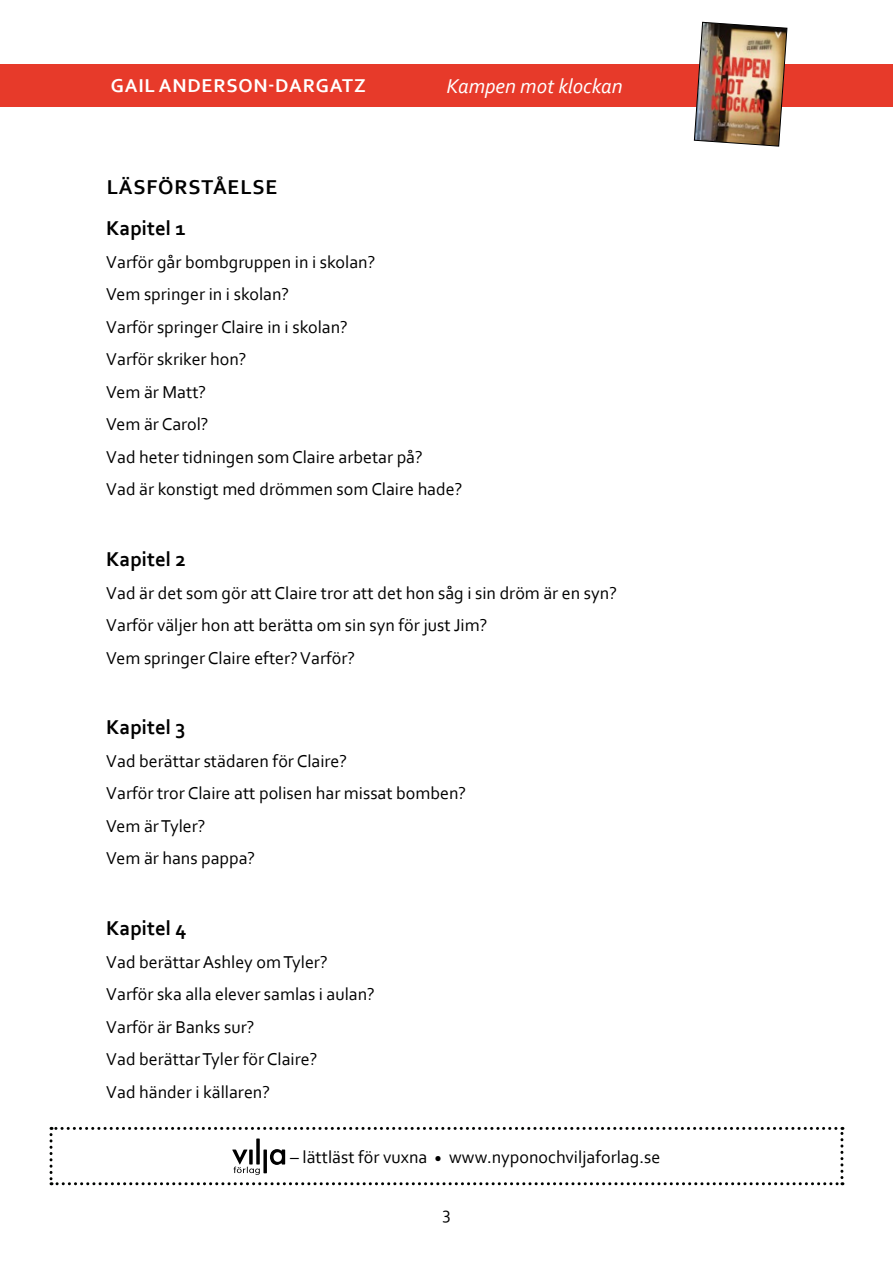
<style>
.page{position:relative;width:893px;height:1263px;background:#fff}
.page>*{position:absolute;margin:0;border:0;box-sizing:border-box;transform-origin:0 0}
.t1{font:700 21px "Corbel";color:#000}
.t2{font:700 21px/41px "Corbel";letter-spacing:.04em;color:#000}
.t3{font:italic 21px "Corbel";color:#fff}
.t4{font:700 19.5px "Corbel";letter-spacing:.04em;color:#fff}
.t5{font:18px/32.5px "Corbel";color:#000}
</style>
<div class="page">
<div style="left:0;top:64px;width:893px;height:42px;background:#e73a2a"></div>
<img style="left:694px;top:22px;width:93px;height:124px">
<svg style="left:50px;top:1127px;width:793px;height:58px"></svg>
<p class="t4" style="left:111px;top:74px;width:256px">GAIL ANDERSON-DARGATZ</p>
<p class="t3" style="left:446px;top:73px;width:178px">Kampen mot klockan</p>
<p class="t2" style="left:106px;top:166px;width:173px">LÄSFÖRSTÅELSE<br>Kapitel 1</p>
<p class="t5" style="left:106px;top:245px;width:358px">Varför går bombgruppen in i skolan?<br>Vem springer in i skolan?<br>Varför springer Claire in i skolan?<br>Varför skriker hon?<br>Vem är Matt?<br>Vem är Carol?<br>Vad heter tidningen som Claire arbetar på?<br>Vad är konstigt med drömmen som Claire hade?</p>
<p class="t1" style="left:106px;top:546px;width:81px">Kapitel 2</p>
<p class="t5" style="left:106px;top:576px;width:512px">Vad är det som gör att Claire tror att det hon såg i sin dröm är en syn?<br>Varför väljer hon att berätta om sin syn för just Jim?<br>Vem springer Claire efter? Varför?</p>
<p class="t1" style="left:106px;top:714px;width:81px">Kapitel 3</p>
<p class="t5" style="left:106px;top:744px;width:361px">Vad berättar städaren för Claire?<br>Varför tror Claire att polisen har missat bomben?<br>Vem är Tyler?<br>Vem är hans pappa?</p>
<p class="t1" style="left:106px;top:915px;width:82px">Kapitel 4</p>
<p class="t5" style="left:106px;top:945px;width:270px">Vad berättar Ashley om Tyler?<br>Varför ska alla elever samlas i aulan?<br>Varför är Banks sur?<br>Vad berättar Tyler för Claire?<br>Vad händer i källaren?</p>
<p class="t5" style="left:290px;top:1140px;width:372px">– lättläst för vuxna <sub>•</sub> www.nyponochviljaforlag.se</p>
<p class="t5" style="left:442px;top:1196px;width:10px">3</p>
</div>
